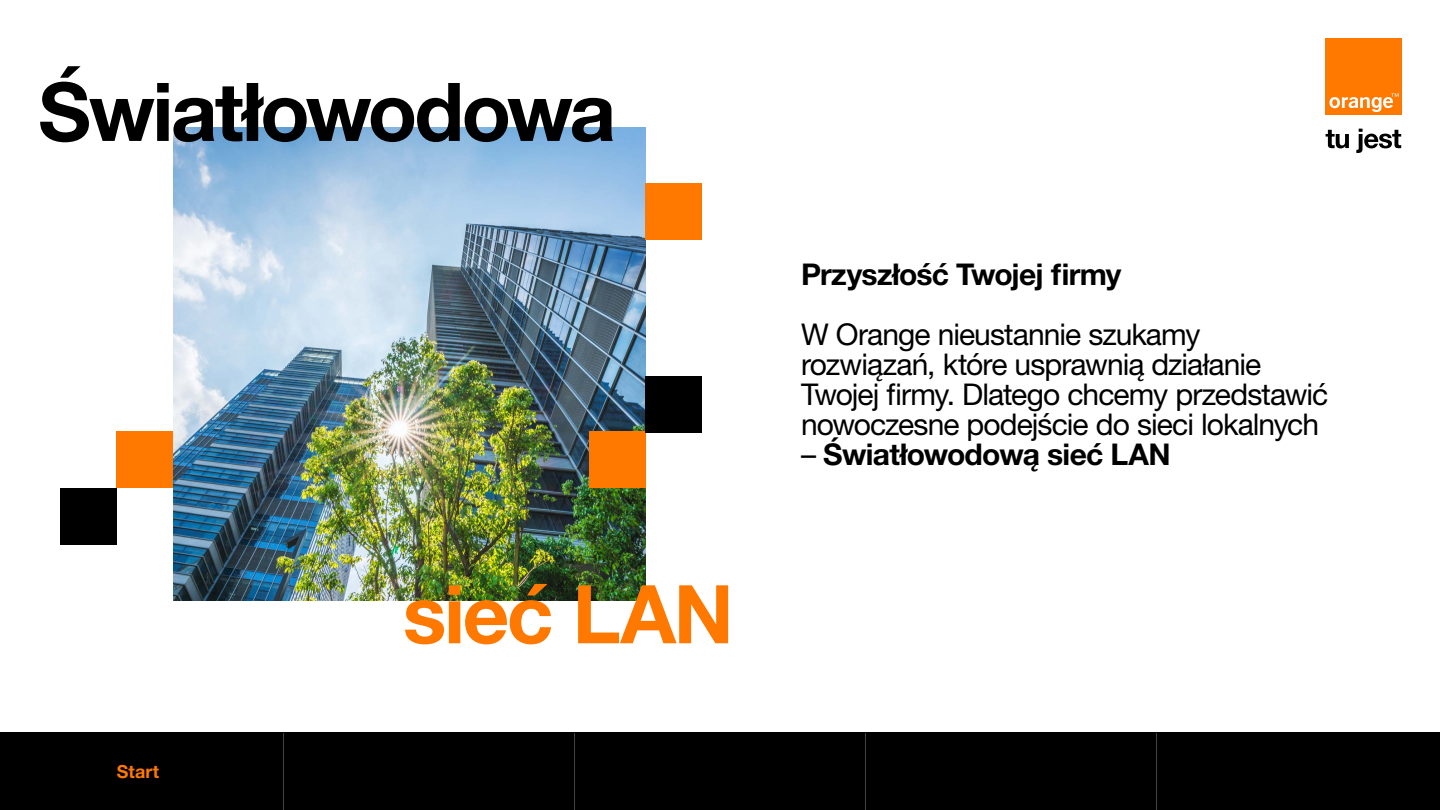
<style>
.page{position:relative;width:1440px;height:810px;background:#fff}
.page>*{position:absolute;margin:0;border:0;box-sizing:border-box;transform-origin:0 0}
.t1{font:700 81.15px "Helvetica Neue LT Pro";letter-spacing:-.03em;color:#000}
.t2{font:700 81.15px "Helvetica Neue LT Pro";letter-spacing:-.03em;color:#ff7900}
.t3{font:30px/30px "Helvetica Neue LT Pro";letter-spacing:-.03em;color:#000}
.t4{font:700 30px "Helvetica Neue LT Pro";letter-spacing:-.025em;color:#000}
.t5{font:700 18px "Helvetica Neue LT Pro";letter-spacing:.01em;color:#ff7900}
.s1{font-weight:400}
</style>
<div class="page">
<img style="left:173px;top:128px;width:473px;height:472px">
<div style="left:117px;top:432px;width:56px;height:56px;background:#ff7900"></div>
<div style="left:590px;top:432px;width:56px;height:56px;background:#ff7900"></div>
<div style="left:61px;top:488px;width:56px;height:56px;background:#000"></div>
<div style="left:646px;top:184px;width:56px;height:56px;background:#ff7900"></div>
<div style="left:646px;top:376px;width:56px;height:56px;background:#000"></div>
<div style="left:1325px;top:38px;width:77px;height:77px;background:#ff7900"></div>
<svg style="left:1329px;top:93px;width:70px;height:19px"></svg>
<svg style="left:1326px;top:129px;width:75px;height:24px"></svg>
<div style="left:0;top:733px;width:1440px;height:77px;background:#000"></div>
<hr style="left:283px;top:733px;width:1px;height:77px;background:#fff">
<hr style="left:574px;top:733px;width:1px;height:77px;background:#fff">
<hr style="left:865px;top:733px;width:1px;height:77px;background:#fff">
<hr style="left:1156px;top:733px;width:1px;height:77px;background:#fff">
<h1 class="t1" style="left:38px;top:62px;width:579px">Światłowodowa</h1>
<p class="t5" style="left:117px;top:761px;width:44px">Start</p>
<h1 class="t2" style="left:403px;top:564px;width:332px">sieć LAN</h1>
<p class="t4" style="left:801px;top:255px;width:322px">Przyszłość Twojej firmy</p>
<p class="t3" style="left:801px;top:319px;width:529px">W Orange nieustannie szukamy rozwiązań, które usprawnią działanie Twojej firmy. Dlatego chcemy przedstawić nowoczesne podejście do sieci lokalnych</p>
<p class="t4" style="left:801px;top:435px;width:371px"><span class="s1">–</span> Światłowodową sieć LAN</p>
</div>
